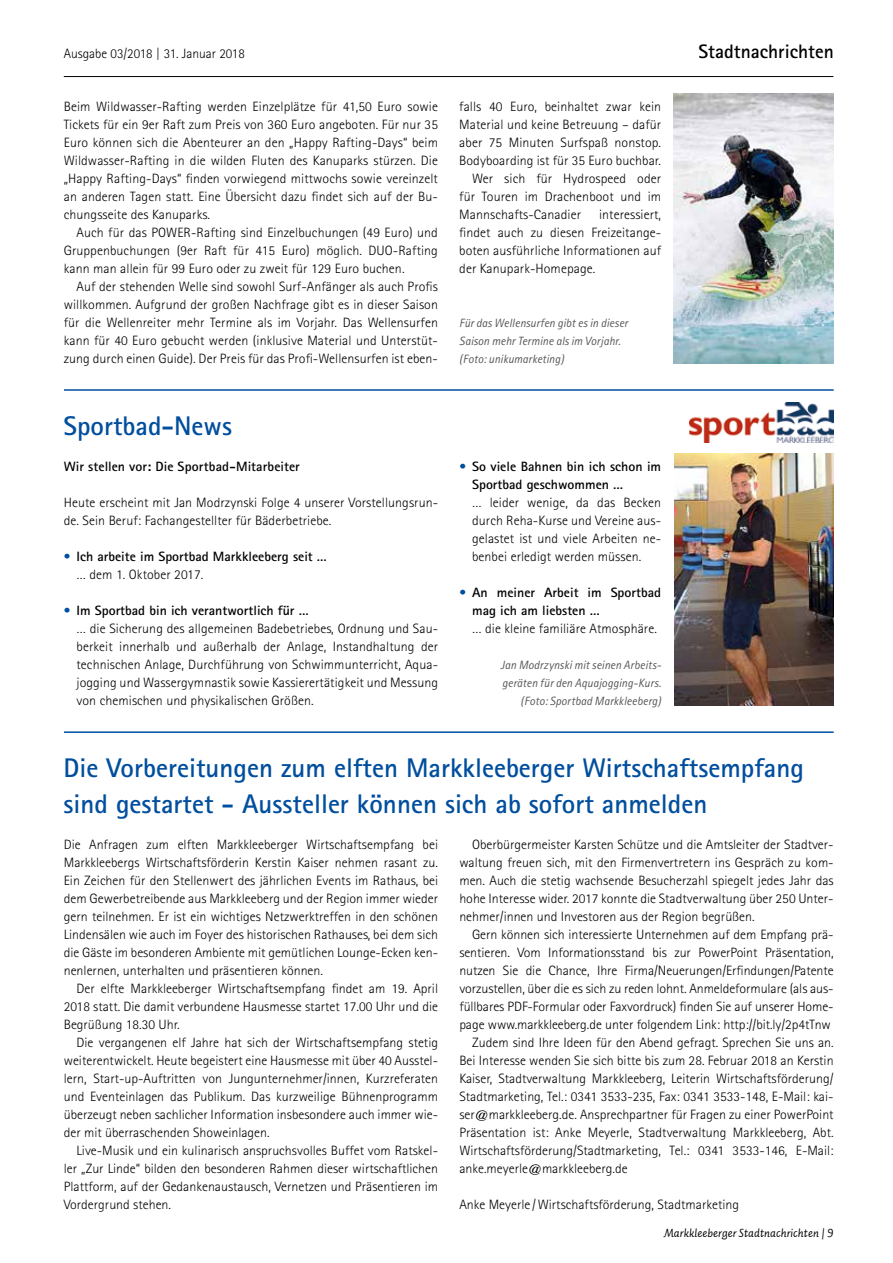
<style>
.page{position:relative;width:893px;height:1263px;background:#fff}
.page>*{position:absolute;margin:0;border:0;box-sizing:border-box;transform-origin:0 0}
.t1{font:700 27px/36px "Rotis Sans Serif";color:#004e9e}
.t2{font:700 19.5px "Rotis Sans Serif";color:#000}
.t3{font:300 13.5px/18px "Rotis Sans Serif";color:#000;text-align:justify}
.t4{font:700 13.5px/18px "Rotis Sans Serif";color:#000}
.t5{font:italic 12px/18px "Rotis Sans Serif";letter-spacing:.005em;color:#565656;text-align:right}
.t6{font:12px "Auto 2 Italic LF";color:#000}
.s1{font-weight:300;color:#004e9e}
.s2{font-weight:300}
.s3{color:#004e9e}
.s4{font-weight:700}
</style>
<div class="page">
<hr style="left:64px;top:76px;width:769px;height:1px;background:#000">
<img style="left:690px;top:402px;width:144px;height:40px">
<hr style="left:64px;top:389px;width:770px;height:2px;background:#004e9e">
<hr style="left:64px;top:731px;width:770px;height:2px;background:#004e9e">
<img style="left:674px;top:453px;width:159px;height:252px">
<img style="left:674px;top:94px;width:159px;height:269px">
<p class="t3" style="left:64px;top:45px;width:183px">Ausgabe 03/2018 | 31. Januar 2018</p>
<p class="t3" style="left:64px;top:98px;width:376px">Beim Wildwasser-Rafting werden Einzelplätze für 41,50 Euro sowie Tickets für ein 9er Raft zum Preis von 360 Euro angeboten. Für nur 35<br>Euro können sich die Abenteurer an den „Happy Rafting-Days“ beim Wildwasser-Rafting in die wilden Fluten des Kanuparks stürzen. Die „Happy Rafting-Days“ finden vorwiegend mittwochs sowie vereinzelt an anderen Tagen statt. Eine Übersicht dazu findet sich auf der Bu&shy;chungsseite des Kanuparks.</p>
<p class="t3" style="left:64px;top:224px;width:376px;text-indent:13px">Auch für das POWER-Rafting sind Einzelbuchungen (49 Euro) und Gruppenbuchungen (9er Raft für 415 Euro) möglich. DUO-Rafting kann man allein für 99 Euro oder zu zweit für 129 Euro buchen.</p>
<p class="t3" style="left:64px;top:278px;width:376px;text-indent:13px">Auf der stehenden Welle sind sowohl Surf-Anfänger als auch Profis willkommen. Aufgrund der großen Nachfrage gibt es in dieser Saison für die Wellenreiter mehr Termine als im Vorjahr. Das Wellensurfen kann für 40 Euro gebucht werden (inklusive Material und Unterstüt&shy;zung durch einen Guide). Der Preis für das Profi-Wellensurfen ist eben-</p>
<h1 class="t1" style="left:64px;top:408px;width:170px">Sportbad-News</h1>
<p class="t4" style="left:64px;top:457px;width:238px">Wir stellen vor: Die Sportbad-Mitarbeiter</p>
<p class="t3" style="left:64px;top:494px;width:376px">Heute erscheint mit Jan Modrzynski Folge 4 unserer Vorstellungsrun&shy;de. Sein Beruf: Fachangestellter für Bäderbetriebe.</p>
<p class="t4" style="left:77px;top:547px;width:252px;text-indent:-13px"><span class="s1">•</span> Ich arbeite im Sportbad Markkleeberg seit … <span class="s2">… dem 1. Oktober 2017.</span></p>
<p class="t3" style="left:77px;top:602px;width:363px;text-align:left;text-indent:-13px"><span class="s3">•</span> <span class="s4">Im Sportbad bin ich verantwortlich für …<br></span>… die Sicherung des allgemeinen Badebetriebes, Ordnung und Sau&shy;berkeit innerhalb und außerhalb der Anlage, Instandhaltung der technischen Anlage, Durchführung von Schwimmunterricht, Aqua&shy;jogging und Wassergymnastik sowie Kassierertätigkeit und Messung von chemischen und physikalischen Größen.</p>
<p class="t3" style="left:459px;top:98px;width:203px">falls 40 Euro, beinhaltet zwar kein</p>
<p class="t3" style="left:459px;top:116px;width:203px">Material und keine Betreuung – dafür</p>
<p class="t3" style="left:459px;top:134px;width:203px">aber 75 Minuten Surfspaß nonstop.</p>
<p class="t3" style="left:459px;top:152px;width:203px">Bodyboarding ist für 35 Euro buchbar.</p>
<p class="t3" style="left:472px;top:170px;width:191px">Wer sich für Hydrospeed oder</p>
<p class="t3" style="left:459px;top:188px;width:203px">für Touren im Drachenboot und im</p>
<p class="t3" style="left:459px;top:206px;width:123px">Mannschafts-Canadier</p>
<p class="t3" style="left:459px;top:206px;width:203px;text-indent:140px">interessiert, findet auch zu diesen Freizeitange&shy;boten ausführliche Informationen auf der Kanupark-Homepage.</p>
<p class="t5" style="left:459px;top:314px;width:170px;text-align:left">Für das Wellensurfen gibt es in dieser<br>Saison mehr Termine als im Vorjahr. (Foto: unikumarketing)</p>
<p class="t4" style="left:472px;top:457px;width:191px;text-indent:-13px"><span class="s1">•</span> So viele Bahnen bin ich schon im<br>Sportbad geschwommen …</p>
<p class="t3" style="left:472px;top:494px;width:191px">… leider wenige, da das Becken durch Reha-Kurse und Vereine aus&shy;gelastet ist und viele Arbeiten ne&shy;benbei erledigt werden müssen.</p>
<p class="t4" style="left:472px;top:583px;width:191px;text-indent:-13px"><span class="s1">•</span> An meiner Arbeit im Sportbad mag ich am liebsten …</p>
<p class="t3" style="left:472px;top:620px;width:186px">… die kleine familiäre Atmosphäre.</p>
<p class="t5" style="left:501px;top:656px;width:162px">Jan Modrzynski mit seinen Arbeits&shy;geräten für den Aquajogging-Kurs. (Foto: Sportbad Markkleeberg)</p>
<h2 class="t2" style="left:698px;top:39px;width:137px">Stadtnachrichten</h2>
<h1 class="t1" style="left:64px;top:750px;width:742px">Die Vorbereitungen zum elften Markkleeberger Wirtschaftsempfang sind gestartet - Aussteller können sich ab sofort anmelden</h1>
<p class="t3" style="left:64px;top:836px;width:376px">Die Anfragen zum elften Markkleeberger Wirtschaftsempfang bei Markkleebergs Wirtschaftsförderin Kerstin Kaiser nehmen rasant zu.<br>Ein Zeichen für den Stellenwert des jährlichen Events im Rathaus, bei dem Gewerbetreibende aus Markkleeberg und der Region immer wieder gern teilnehmen. Er ist ein wichtiges Netzwerktreffen in den schönen Lindensälen wie auch im Foyer des historischen Rathauses, bei dem sich die Gäste im besonderen Ambiente mit gemütlichen Lounge-Ecken ken&shy;nenlernen, unterhalten und präsentieren können.</p>
<p class="t3" style="left:64px;top:980px;width:376px;text-indent:13px">Der elfte Markkleeberger Wirtschaftsempfang findet am 19. April 2018 statt. Die damit verbundene Hausmesse startet 17.00 Uhr und die Begrüßung 18.30 Uhr.</p>
<p class="t3" style="left:64px;top:1034px;width:376px;text-indent:13px">Die vergangenen elf Jahre hat sich der Wirtschaftsempfang stetig weiterentwickelt. Heute begeistert eine Hausmesse mit über 40 Ausstel&shy;lern, Start-up-Auftritten von Jungunternehmer/innen, Kurzreferaten und Eventeinlagen das Publikum. Das kurzweilige Bühnenprogramm überzeugt neben sachlicher Information insbesondere auch immer wie&shy;der mit überraschenden Showeinlagen.</p>
<p class="t3" style="left:64px;top:1142px;width:376px;text-indent:13px">Live-Musik und ein kulinarisch anspruchsvolles Buffet vom Ratskel&shy;ler „Zur Linde“ bilden den besonderen Rahmen dieser wirtschaftlichen Plattform, auf der Gedankenaustausch, Vernetzen und Präsentieren im Vordergrund stehen.</p>
<p class="t3" style="left:459px;top:836px;width:376px;text-indent:13px">Oberbürgermeister Karsten Schütze und die Amtsleiter der Stadtver&shy;waltung freuen sich, mit den Firmenvertretern ins Gespräch zu kom&shy;men. Auch die stetig wachsende Besucherzahl spiegelt jedes Jahr das hohe Interesse wider. 2017 konnte die Stadtverwaltung über 250 Unter&shy;nehmer/innen und Investoren aus der Region begrüßen.</p>
<p class="t3" style="left:472px;top:926px;width:363px">Gern können sich interessierte Unternehmen auf dem Empfang prä-</p>
<p class="t3" style="left:459px;top:944px;width:376px">sentieren. Vom Informationsstand bis zur PowerPoint Präsentation,</p>
<p class="t3" style="left:459px;top:962px;width:376px">nutzen Sie die Chance, Ihre Firma/Neuerungen/Erfindungen/Patente</p>
<p class="t3" style="left:459px;top:980px;width:376px">vorzustellen, über die es sich zu reden lohnt. Anmeldeformulare (als aus-</p>
<p class="t3" style="left:459px;top:998px;width:376px">füllbares PDF-Formular oder Faxvordruck) finden Sie auf unserer Home-</p>
<p class="t3" style="left:459px;top:1016px;width:373px">page www.markkleeberg.de unter folgendem Link: http://bit.ly/2p4tTnw</p>
<p class="t3" style="left:472px;top:1034px;width:363px">Zudem sind Ihre Ideen für den Abend gefragt. Sprechen Sie uns an.</p>
<p class="t3" style="left:459px;top:1052px;width:376px">Bei Interesse wenden Sie sich bitte bis zum 28. Februar 2018 an Kerstin</p>
<p class="t3" style="left:459px;top:1070px;width:376px">Kaiser, Stadtverwaltung Markkleeberg, Leiterin Wirtschaftsförderung/</p>
<p class="t3" style="left:459px;top:1088px;width:376px">Stadtmarketing, Tel.: 0341 3533-235, Fax: 0341 3533-148, E-Mail: kai-</p>
<p class="t3" style="left:459px;top:1106px;width:376px">ser@markkleeberg.de. Ansprechpartner für Fragen zu einer PowerPoint</p>
<p class="t3" style="left:459px;top:1124px;width:376px">Präsentation ist: Anke Meyerle, Stadtverwaltung Markkleeberg, Abt.</p>
<p class="t3" style="left:459px;top:1142px;width:376px">Wirtschaftsförderung/Stadtmarketing, Tel.: 0341 3533-146, E-Mail:</p>
<p class="t3" style="left:459px;top:1160px;width:170px">anke.meyerle@markkleeberg.de</p>
<p class="t3" style="left:459px;top:1196px;width:281px">Anke Meyerle /Wirtschaftsförderung, Stadtmarketing</p>
<p class="t6" style="left:664px;top:1225px;width:171px">Markkleeberger Stadtnachrichten | 9</p>
</div>
